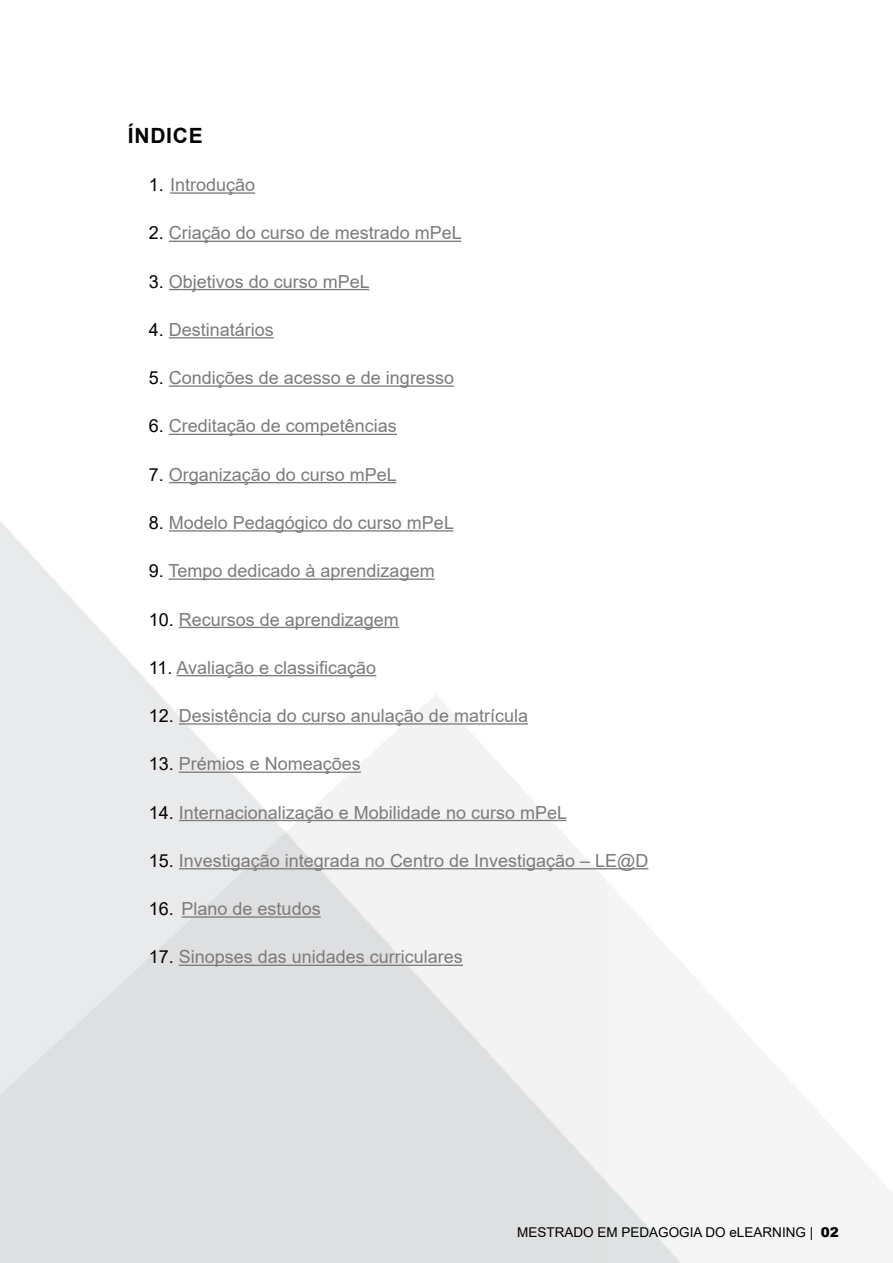
<style>
.page{position:relative;width:893px;height:1263px;background:#fff}
.page>*{position:absolute;margin:0;border:0;box-sizing:border-box;transform-origin:0 0}
.t1{font:700 21px "Arial";letter-spacing:.035em;color:#020202}
.t2{font:18px "Arial";color:#7b7b7b}
.t3{font:13.5px "Arial";color:#000}
.s1{color:#020202}
.s2{font-weight:900}
</style>
<div class="page">
<hr style="left:170px;top:192px;width:85px;height:2px;background:#7b7b7b">
<hr style="left:169px;top:241px;width:292px;height:1px;background:#7b7b7b">
<hr style="left:169px;top:289px;width:200px;height:1px;background:#7b7b7b">
<hr style="left:169px;top:337px;width:105px;height:1px;background:#7b7b7b">
<hr style="left:169px;top:385px;width:285px;height:2px;background:#7b7b7b">
<hr style="left:169px;top:434px;width:228px;height:1px;background:#7b7b7b">
<hr style="left:169px;top:482px;width:227px;height:1px;background:#7b7b7b">
<hr style="left:169px;top:530px;width:284px;height:1px;background:#7b7b7b">
<hr style="left:169px;top:578px;width:266px;height:2px;background:#7b7b7b">
<hr style="left:179px;top:627px;width:220px;height:1px;background:#7b7b7b">
<hr style="left:177px;top:675px;width:199px;height:1px;background:#7b7b7b">
<hr style="left:179px;top:723px;width:349px;height:2px;background:#7b7b7b">
<hr style="left:179px;top:771px;width:182px;height:2px;background:#7b7b7b">
<hr style="left:179px;top:820px;width:387px;height:1px;background:#7b7b7b">
<hr style="left:179px;top:868px;width:469px;height:1px;background:#7b7b7b">
<hr style="left:182px;top:916px;width:139px;height:2px;background:#7b7b7b">
<hr style="left:179px;top:965px;width:284px;height:1px;background:#7b7b7b">
<p class="t1" style="left:128px;top:121px;width:76px">ÍNDICE</p>
<p class="t2" style="left:149px;top:172px;width:108px"><span class="s1">1.</span> Introdução</p>
<p class="t2" style="left:149px;top:221px;width:315px"><span class="s1">2.</span> Criação do curso de mestrado mPeL</p>
<p class="t2" style="left:149px;top:269px;width:223px"><span class="s1">3.</span> Objetivos do curso mPeL</p>
<p class="t2" style="left:149px;top:317px;width:127px"><span class="s1">4.</span> Destinatários</p>
<p class="t2" style="left:149px;top:365px;width:307px"><span class="s1">5.</span> Condições de acesso e de ingresso</p>
<p class="t2" style="left:149px;top:414px;width:250px"><span class="s1">6.</span> Creditação de competências</p>
<p class="t2" style="left:149px;top:462px;width:250px"><span class="s1">7.</span> Organização do curso mPeL</p>
<p class="t2" style="left:149px;top:510px;width:307px"><span class="s1">8.</span> Modelo Pedagógico do curso mPeL</p>
<p class="t2" style="left:149px;top:558px;width:287px"><span class="s1">9.</span> Tempo dedicado à aprendizagem</p>
<p class="t2" style="left:149px;top:607px;width:252px"><span class="s1">10.</span> Recursos de aprendizagem</p>
<p class="t2" style="left:149px;top:655px;width:229px"><span class="s1">11.</span> Avaliação e classificação</p>
<p class="t2" style="left:149px;top:703px;width:381px"><span class="s1">12.</span> Desistência do curso anulação de matrícula</p>
<p class="t2" style="left:149px;top:751px;width:214px"><span class="s1">13.</span> Prémios e Nomeações</p>
<p class="t2" style="left:149px;top:800px;width:420px"><span class="s1">14.</span> Internacionalização e Mobilidade no curso mPeL</p>
<p class="t2" style="left:149px;top:848px;width:501px"><span class="s1">15.</span> Investigação integrada no Centro de Investigação – LE@D</p>
<p class="t2" style="left:149px;top:896px;width:173px"><span class="s1">16.</span> Plano de estudos</p>
<p class="t2" style="left:149px;top:945px;width:316px"><span class="s1">17.</span> Sinopses das unidades curriculares</p>
<p class="t3" style="left:517px;top:1223px;width:323px">MESTRADO EM PEDAGOGIA DO eLEARNING | <span class="s2">02</span></p>
</div>
